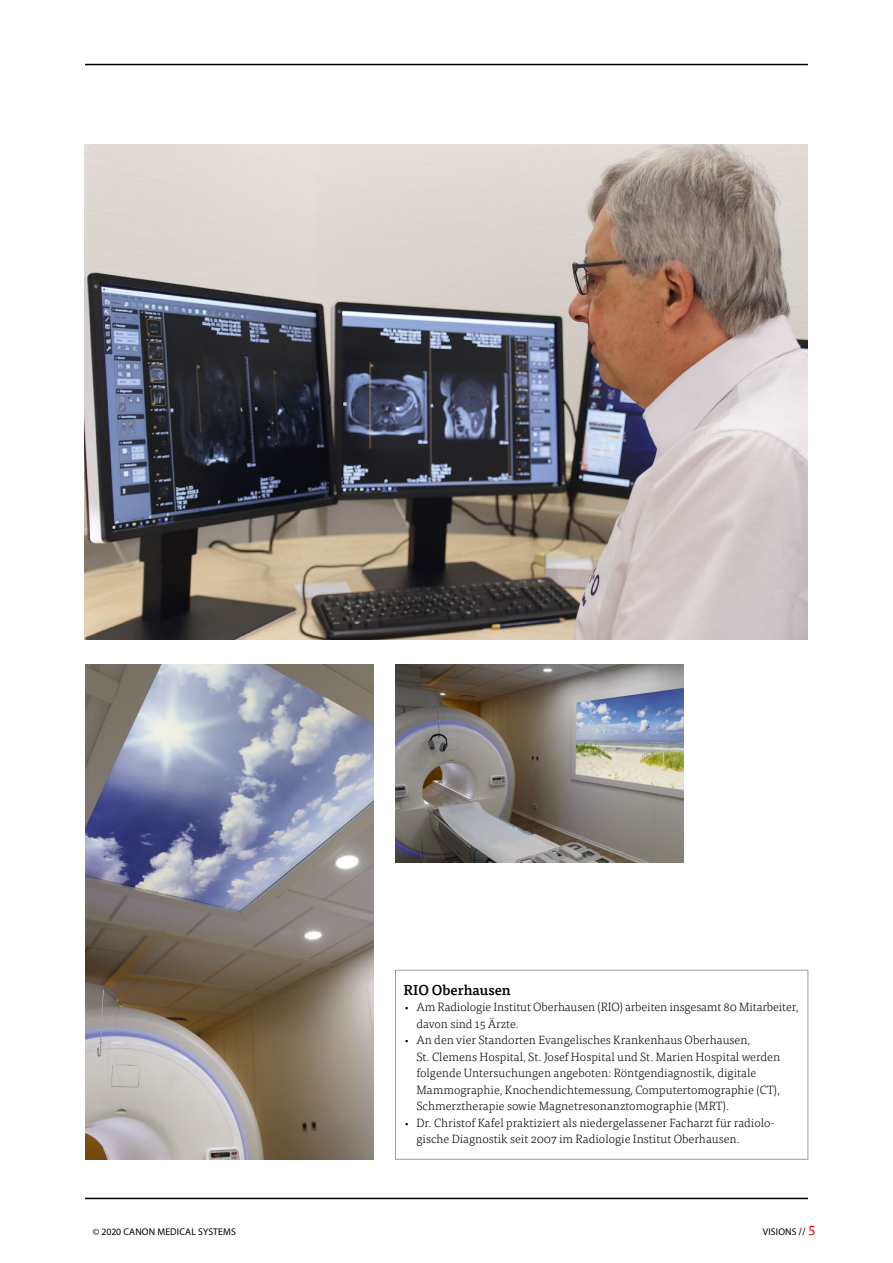
<style>
.page{position:relative;width:893px;height:1263px;background:#fff}
.page>*{position:absolute;margin:0;border:0;box-sizing:border-box;transform-origin:0 0}
.t1{font:500 14.25px "Tisa Pro";letter-spacing:-.005em;color:#000}
.t2{font:300 12px/16.5px "Tisa Pro";color:#000}
.t3{font:9.75px "Myriad Pro";letter-spacing:.015em;color:#000}
.s1{font-size:10.5px}
.s2{font-family:"Tisa OT";font-size:13.5px;color:#da020e}
</style>
<div class="page">
<img style="left:85px;top:145px;width:723px;height:495px">
<img style="left:395px;top:664px;width:289px;height:198px">
<img style="left:85px;top:664px;width:289px;height:496px">
<div style="left:395px;top:970px;width:413px;height:190px;border:1px solid #9c9d9d"></div>
<hr style="left:85px;top:64px;width:723px;height:1px;background:#000">
<hr style="left:85px;top:1198px;width:723px;height:1px;background:#000">
<p class="t1" style="left:404px;top:978px;width:109px">RIO Oberhausen</p>
<p class="t2" style="left:416px;top:998px;width:384px;text-indent:-13px">• Am Radiologie Institut Oberhausen (RIO) arbeiten insgesamt 80 Mitarbeiter, davon sind 15 Ärzte.</p>
<p class="t2" style="left:416px;top:1031px;width:365px;text-indent:-13px">• An den vier Standorten Evangelisches Krankenhaus Oberhausen,<br>St. Clemens Hospital, St. Josef Hospital und St. Marien Hospital werden folgende Untersuchungen angeboten: Röntgendiagnostik, digitale Mammographie, Knochendichtemessung, Computertomographie (CT), Schmerztherapie sowie Magnetresonanztomographie (MRT).</p>
<p class="t2" style="left:416px;top:1114px;width:358px;text-indent:-13px">• Dr. Christof Kafel praktiziert als niedergelassener Facharzt für radiolo&shy;gische Diagnostik seit 2007 im Radiologie Institut Oberhausen.</p>
<p class="t3" style="left:93px;top:1226px;width:145px">© 2020 CANON MEDICAL SYSTEMS</p>
<p class="t3" style="left:763px;top:1226px;width:54px">VISIONS <span class="s1">//</span> <span class="s2">5</span></p>
</div>
